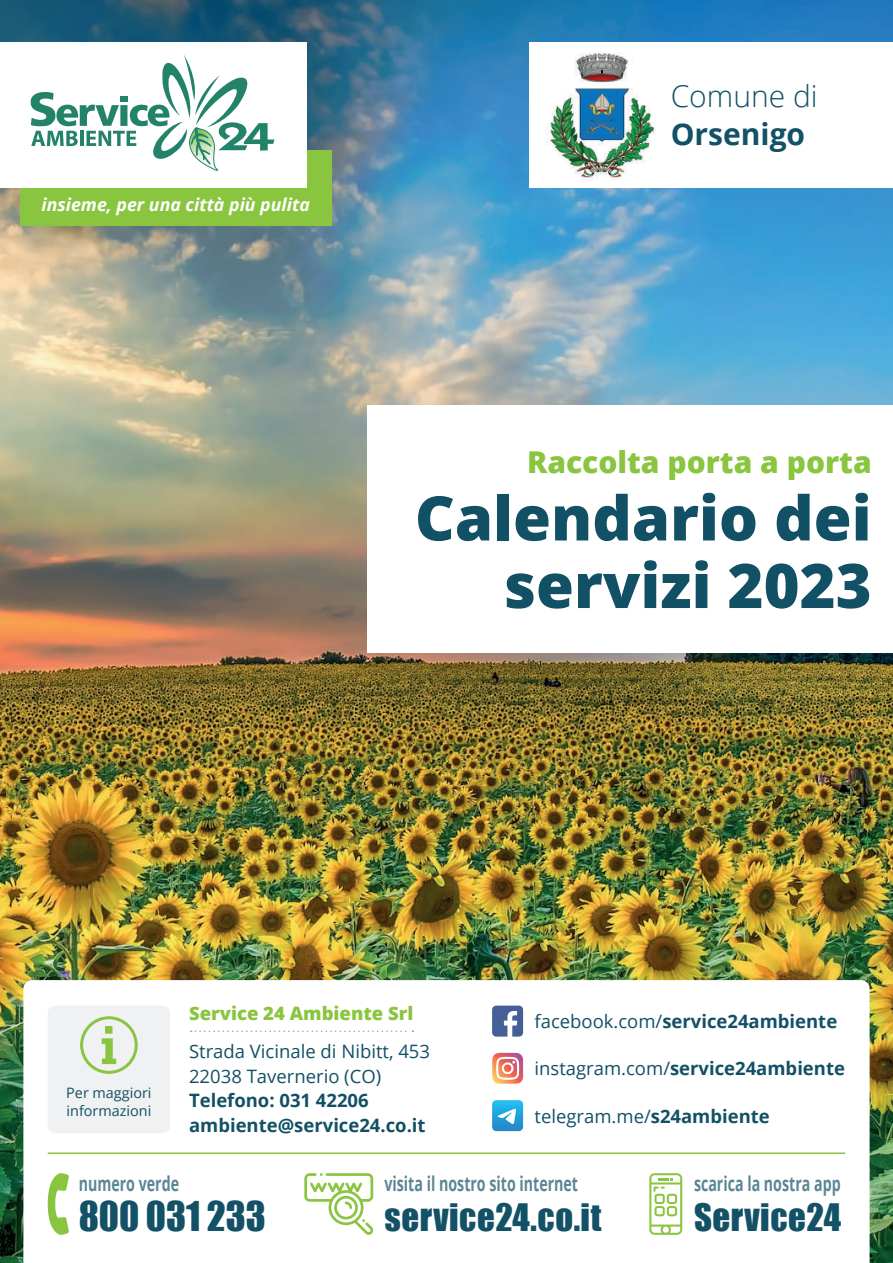
<style>
.page{position:relative;width:893px;height:1263px;background:#fff}
.page>*{position:absolute;margin:0;border:0;box-sizing:border-box;transform-origin:0 0}
.t1{font:800 61.5px/67.5px "Open Sans";color:#125066;text-align:right}
.t2{font:37.8px "Impact";color:#135167}
.t3{font:34.8px "Impact";letter-spacing:.015em;color:#135167}
.t4{font:800 30px "Open Sans";color:#89c53f}
.t5{font:300 30px "Open Sans";color:#135167}
.t6{font:700 30px "Open Sans";color:#135167}
.t7{font:700 20.25px "Open Sans";color:rgb(19 81 103/.7);scale:.7 1}
.t8{font:700 18.45px/24.6px "Open Sans";color:#125066}
.t9{font:18.45px/24.6px "Open Sans";color:#125066}
.t10{font:800 18.45px "Open Sans";color:#89c53f}
.t11{font:italic 700 17.7px "Open Sans";color:#fff}
.t12{font:14.4px/18.5px "Open Sans";color:#125066}
.s1{font-weight:400}
.s2{font-weight:700}
</style>
<div class="page">
<img style="left:0;top:0;width:893px;height:1263px">
<div style="left:20px;top:150px;width:311px;height:76px;background:#89c53f"></div>
<div style="left:0;top:43px;width:307px;height:145px;background:#fff"></div>
<svg style="left:30px;top:55px;width:244px;height:116px"></svg>
<div style="left:529px;top:42px;width:364px;height:146px;background:#fff"></div>
<div style="left:367px;top:405px;width:526px;height:247px;background:#fff"></div>
<svg style="left:23px;top:980px;width:847px;height:283px"></svg>
<svg style="left:48px;top:1173px;width:21px;height:62px"></svg>
<svg style="left:304px;top:1173px;width:70px;height:62px"></svg>
<svg style="left:649px;top:1173px;width:33px;height:62px"></svg>
<hr style="left:48px;top:1152px;width:797px;height:2px;background:#89c53f">
<svg style="left:492px;top:1005px;width:31px;height:31px"></svg>
<svg style="left:491px;top:1053px;width:32px;height:31px"></svg>
<svg style="left:492px;top:1100px;width:31px;height:31px"></svg>
<svg style="left:191px;top:1030px;width:222px;height:2px"></svg>
<div style="left:48px;top:1005px;width:122px;height:128px;background:#f0f1f2;border-radius:7px"></div>
<svg style="left:80px;top:1016px;width:58px;height:58px"></svg>
<img style="left:546px;top:53px;width:110px;height:128px">
<p class="t11" style="left:41px;top:192px;width:270px">insieme, per una città più pulita</p>
<h3 class="t5" style="left:671px;top:76px;width:149px">Comune di</h3>
<h3 class="t6" style="left:671px;top:113px;width:136px">Orsenigo</h3>
<h3 class="t4" style="left:527px;top:439px;width:346px">Raccolta porta a porta</h3>
<h1 class="t1" style="left:415px;top:481px;width:458px">Calendario dei servizi 2023</h1>
<p class="t12" style="left:66px;top:1083px;width:87px">Per maggiori informazioni</p>
<p class="t10" style="left:189px;top:999px;width:226px">Service 24 Ambiente Srl</p>
<p class="t9" style="left:189px;top:1038px;width:243px">Strada Vicinale di Nibitt, 453<br>22038 Tavernerio (CO)</p>
<p class="t8" style="left:189px;top:1088px;width:238px">Telefono: 031 42206 ambiente@service24.co.it</p>
<p class="t8" style="left:534px;top:1008px;width:304px"><span class="s1">facebook.com/</span>service24ambiente</p>
<p class="t8" style="left:534px;top:1056px;width:312px"><span class="s1">instagram.com/</span>service24ambiente</p>
<p class="t9" style="left:534px;top:1103px;width:237px">telegram.me/<span class="s2">s24ambiente</span></p>
<p class="t7" style="left:79px;top:1169px;width:145px">numero verde</p>
<h2 class="t2" style="left:79px;top:1186px;width:189px">800 031 233</h2>
<p class="t7" style="left:384px;top:1169px;width:278px">visita il nostro sito internet</p>
<h3 class="t3" style="left:384px;top:1190px;width:218px">SERVICE24.CO.IT</h3>
<p class="t7" style="left:694px;top:1169px;width:211px">scarica la nostra app</p>
<h3 class="t3" style="left:694px;top:1190px;width:149px">SERVICE24</h3>
</div>
